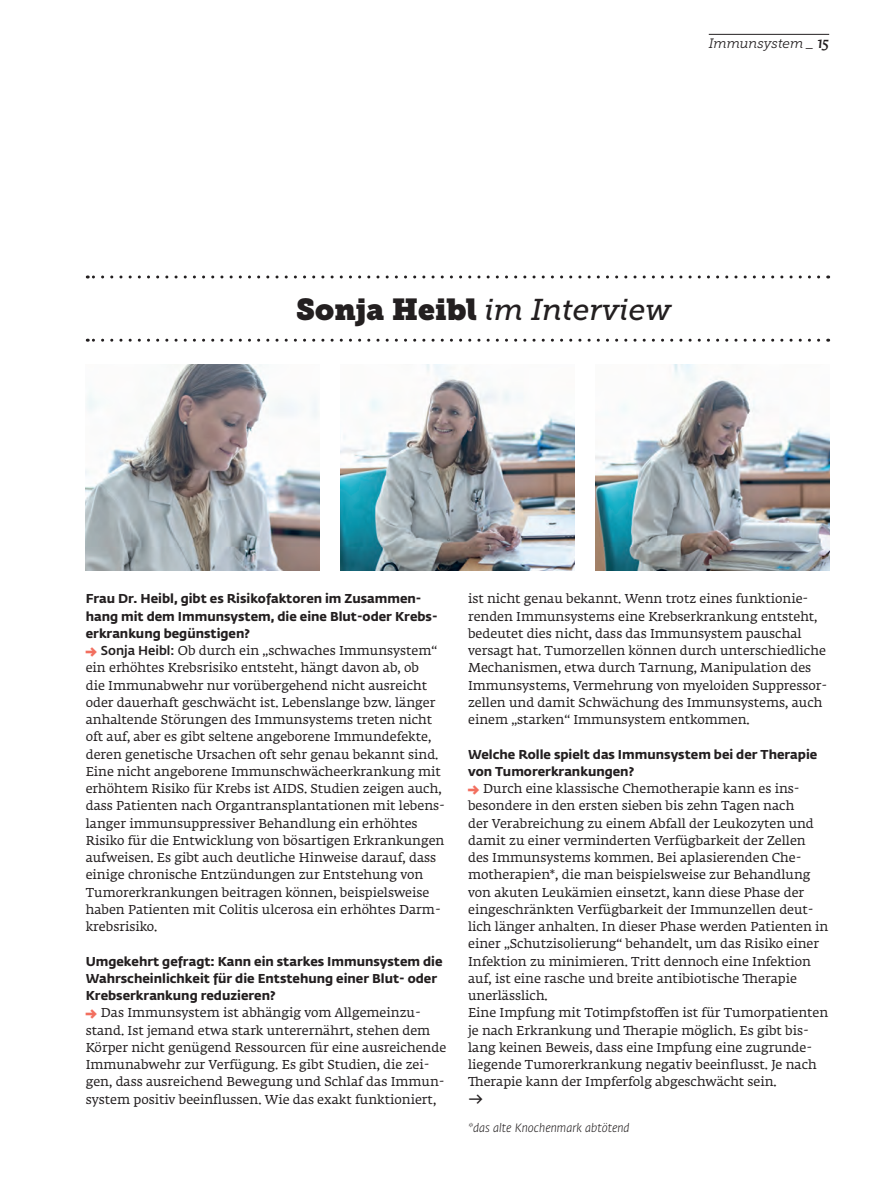
<style>
.page{position:relative;width:893px;height:1191px;background:#fff}
.page>*{position:absolute;margin:0;border:0;box-sizing:border-box;transform-origin:0 0}
.t1{font:italic 30px "Museo Slab 500";color:#231f20}
.t2{font:19.5px "Fedra Serif A Std";color:#231f20}
.t3{font:italic 13.5px "Museo Slab 300";color:#231f20}
.t4{font:12.75px/17.2px "Fedra Serif A Std";color:#231f20}
.t5{font:700 12.75px/17.2px "Fedra Sans Std";color:#231f20}
.t6{font:italic 300 12px "Fedra Sans Std";color:#231f20}
.s1{font-family:"Fedra Serif A Std Demi";font-size:15px}
.s2{font-family:"Museo Slab";font-style:normal}
.s3{font-family:"Fedra Sans Std";font-weight:700;font-size:16.5px;color:#f26f5f}
.s4{font-family:"Fedra Sans Std";font-weight:500}
</style>
<div class="page">
<svg style="left:87px;top:339px;width:732px;height:3px"></svg>
<svg style="left:87px;top:275px;width:732px;height:3px"></svg>
<img style="left:340px;top:364px;width:234px;height:206px">
<img style="left:595px;top:364px;width:234px;height:206px">
<img style="left:86px;top:364px;width:234px;height:206px">
<hr style="left:709px;top:34px;width:120px;height:1px;background:#231f20">
<p class="t3" style="left:709px;top:36px;width:122px">Immunsystem _ <span class="s1">15</span></p>
<h1 class="t1" style="left:296px;top:293px;width:376px"><span class="s2">Sonja Heibl</span> im Interview</h1>
<p class="t5" style="left:86px;top:590px;width:352px">Frau Dr. Heibl, gibt es Risikofaktoren im Zusammen&shy;hang mit dem I mmunsystem, die eine Blut-oder Krebs&shy;erkrankung begünstigen?</p>
<p class="t4" style="left:86px;top:643px;width:361px"><span class="s3">→</span> <span class="s4">Sonja H eibl:</span> Ob durch ein „schwaches Immunsystem“ ein erhöhtes Krebsrisiko entsteht, hängt davon ab, ob<br>die Immunabwehr nur vorübergehend nicht ausreicht oder dauerhaft geschwächt ist. Lebenslange bzw. länger anhaltende Störungen des Immunsystems treten nicht oft auf, aber es gibt seltene angeborene Immundefekte, deren genetische Ursachen oft sehr genau bekannt sind.<br>Eine nicht angeborene Immunschwächeerkrankung mit erhöhtem Risiko für Krebs ist AIDS. Studien zeigen auch, dass Patienten nach Organtransplantationen mit lebens&shy;langer immunsuppressiver Behandlung ein erhöhtes Risiko für die Entwicklung von bösartigen Erkrankungen aufweisen. Es gibt auch deutliche Hinweise darauf, dass einige chronische Entzündungen zur Entstehung von Tumorerkrankungen beitragen können, beispielsweise haben Patienten mit Colitis ulcerosa ein erhöhtes Darm&shy;krebsrisiko.</p>
<p class="t5" style="left:86px;top:952px;width:358px">Umgekehrt gefragt: Kann ein starkes I mmunsystem die<br>Wahrscheinlichkeit für die Entstehung einer Blut- oder<br>Krebserkrankung reduzieren?</p>
<p class="t4" style="left:86px;top:1005px;width:362px"><span class="s3">→</span> Das Immunsystem ist abhängig vom Allgemeinzu&shy;stand. Ist jemand etwa stark unterernährt, stehen dem Körper nicht genügend Ressourcen für eine ausreichende Immunabwehr zur Verfügung. Es gibt Studien, die zei&shy;gen, dass ausreichend Bewegung und Schlaf das Immun&shy;system positiv beeinflussen. Wie das exakt funktioniert,</p>
<p class="t4" style="left:468px;top:591px;width:361px">ist nicht genau bekannt. Wenn trotz eines funktionie&shy;renden Immunsystems eine Krebserkrankung entsteht, bedeutet dies nicht, dass das Immunsystem pauschal versagt hat. Tumorzellen können durch unterschiedliche Mechanismen, etwa durch Tarnung, Manipulation des Immunsystems, Vermehrung von myeloiden Suppressor&shy;zellen und damit Schwächung des Immunsystems, auch einem „starken“ Immunsystem entkommen.</p>
<p class="t5" style="left:468px;top:745px;width:351px">Welche Rolle spielt das I mmunsystem bei der Therapie von Tumorerkrankungen?</p>
<p class="t4" style="left:468px;top:781px;width:362px"><span class="s3">→</span> Durch eine klassische Chemotherapie kann es ins&shy;besondere in den ersten sieben bis zehn Tagen nach<br>der Verabreichung zu einem Abfall der Leukozyten und damit zu einer verminderten Verfügbarkeit der Zellen des Immunsystems kommen. Bei aplasierenden Che&shy;motherapien*, die man beispielsweise zur Behandlung von akuten Leukämien einsetzt, kann diese Phase der eingeschränkten Verfügbarkeit der Immunzellen deut&shy;lich länger anhalten. In dieser Phase werden Patienten in einer „Schutzisolierung“ behandelt, um das Risiko einer Infektion zu minimieren. Tritt dennoch eine Infektion auf, ist eine rasche und breite antibiotische Therapie unerlässlich.<br>Eine Impfung mit Totimpfstoffen ist für Tumorpatienten je nach Erkrankung und Therapie möglich. Es gibt bis&shy;lang keinen Beweis, dass eine Impfung eine zugrunde&shy;liegende Tumorerkrankung negativ beeinflusst. Je nach Therapie kann der Impferfolg abgeschwächt sein.</p>
<h2 class="t2" style="left:468px;top:1086px;width:17px">→</h2>
<p class="t6" style="left:468px;top:1120px;width:163px">*das alte Knochenmark abtötend</p>
</div>
